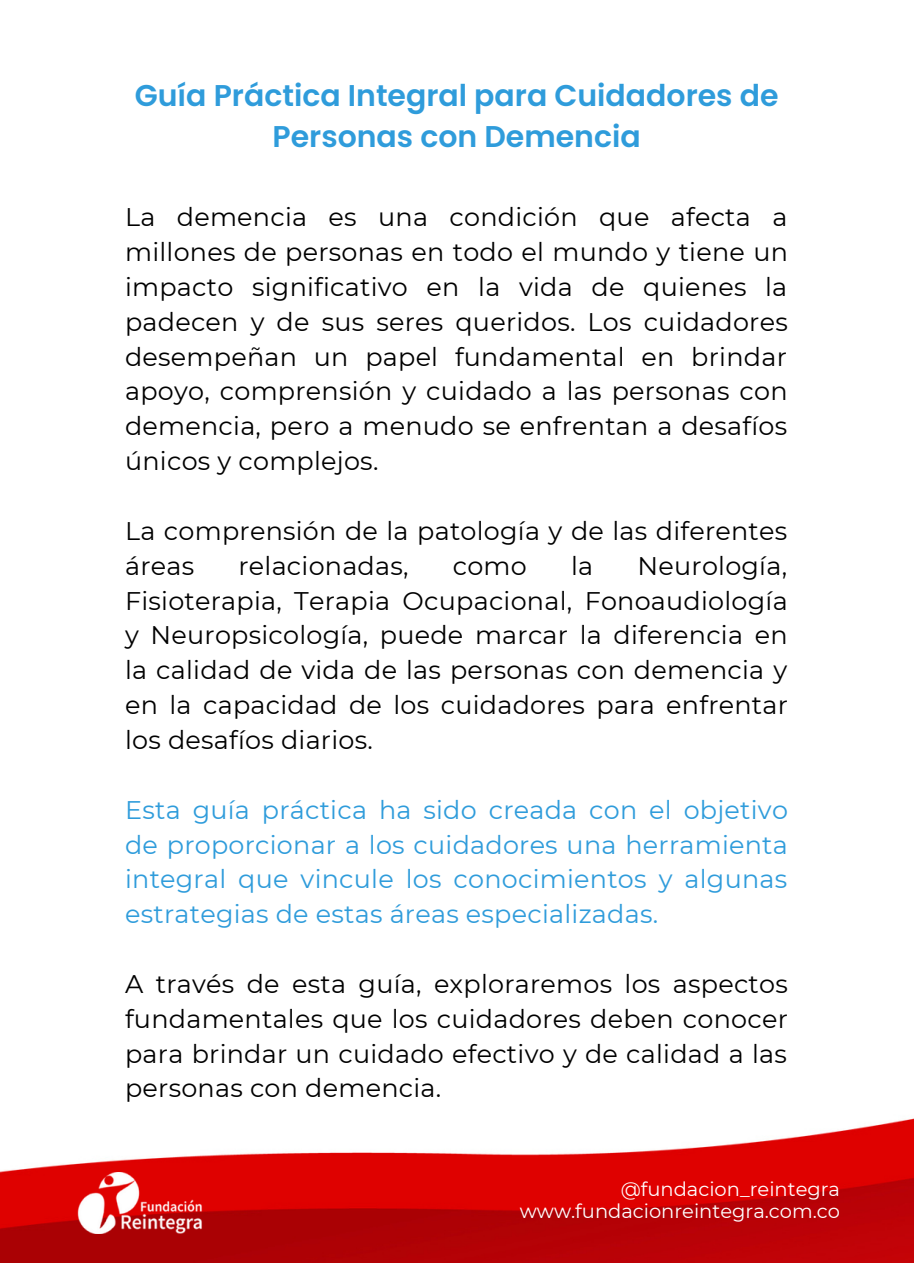
<style>
.page{position:relative;width:914px;height:1264px;background:#fff}
.page>*{position:absolute;margin:0;border:0;box-sizing:border-box;transform-origin:0 0}
.t1{font:600 30px/41.5px "Poppins";color:#2f9cdb;text-align:center}
.t2{font:25.5px/34.8px "Montserrat";letter-spacing:.01em;color:#000;text-align:justify}
.t3{font:25.5px/34.8px "Montserrat";letter-spacing:.01em;color:#2f9cdb;text-align:justify}
.t4{font:19.5px "Montserrat";color:#fff}
</style>
<div class="page">
<img style="left:0;top:1118px;width:914px;height:144px">
<img style="left:73px;top:1172px;width:132px;height:61px">
<p class="t1" style="left:135px;top:74px;width:645px">Guía Práctica Integral para Cuidadores de<br>Personas con Demencia</p>
<p class="t2" style="left:125px;top:200px;width:664px">La demencia es una condición que afecta a millones de personas en todo el mundo y tiene un impacto significativo en la vida de quienes la padecen y de sus seres queridos. Los cuidadores desempeñan un papel fundamental en brindar apoyo, comprensión y cuidado a las personas con demencia, pero a menudo se enfrentan a desafíos únicos y complejos.</p>
<p class="t2" style="left:125px;top:513px;width:664px">La comprensión de la patología y de las diferentes áreas</p>
<p class="t2" style="left:125px;top:548px;width:664px;text-indent:512px">Neurología, Fisioterapia, Terapia Ocupacional, Fonoaudiología y Neuropsicología, puede marcar la diferencia en la calidad de vida de las personas con demencia y en la capacidad de los cuidadores para enfrentar los desafíos diarios.</p>
<p class="t2" style="left:238px;top:548px;width:172px">relacionadas,</p>
<p class="t2" style="left:453px;top:548px;width:76px">como</p>
<p class="t2" style="left:571px;top:548px;width:24px">la</p>
<p class="t3" style="left:125px;top:792px;width:664px">Esta guía práctica ha sido creada con el objetivo de proporcionar a los cuidadores una herramienta integral que vincule los conocimientos y algunas estrategias de estas áreas especializadas.</p>
<p class="t2" style="left:125px;top:966px;width:664px">A través de esta guía, exploraremos los aspectos fundamentales que los cuidadores deben conocer para brindar un cuidado efectivo y de calidad a las personas con demencia.</p>
<p class="t4" style="left:621px;top:1176px;width:221px">@fundacion_reintegra</p>
<p class="t4" style="left:520px;top:1199px;width:322px">www.fundacionreintegra.com.co</p>
</div>
